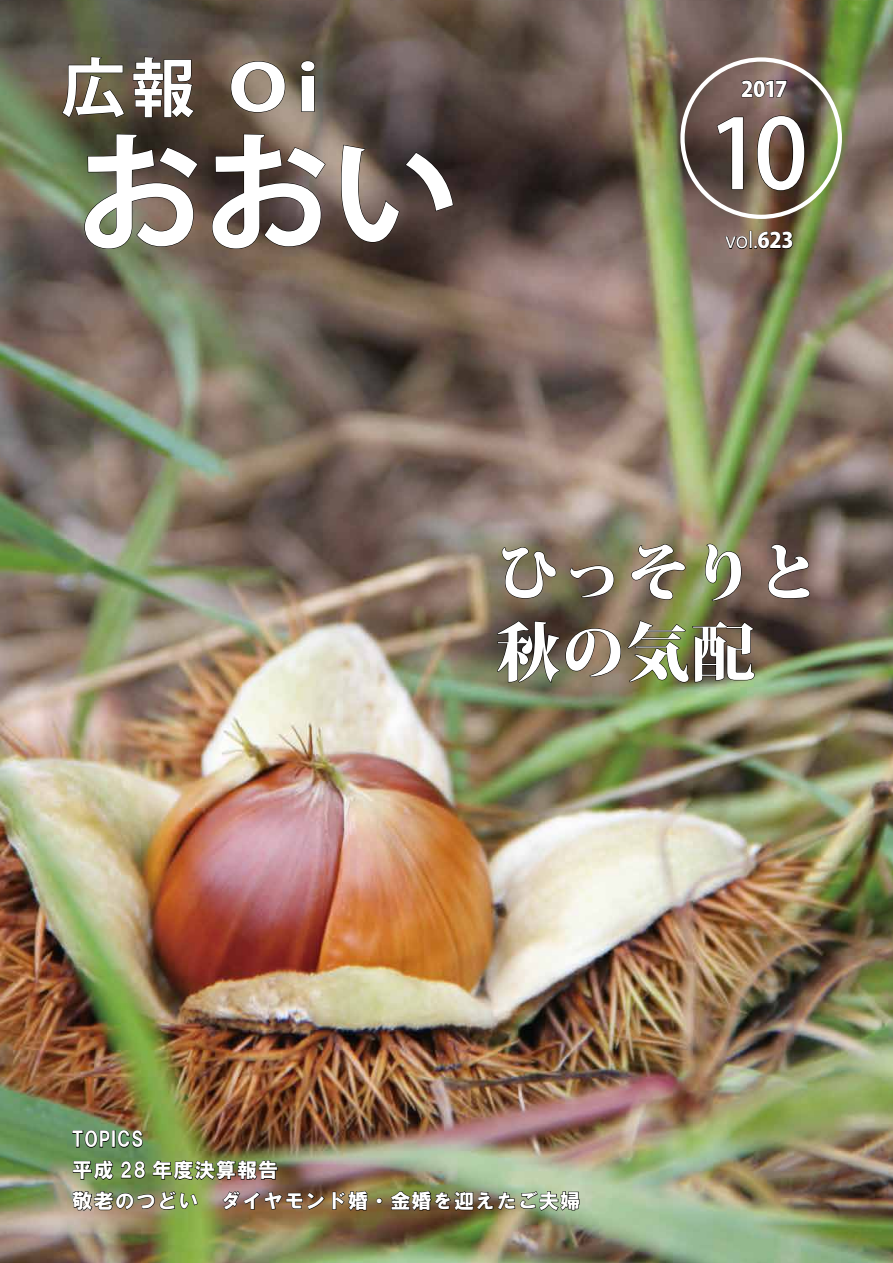
<style>
.page{position:relative;width:893px;height:1263px;background:#fff}
.page>*{position:absolute;margin:0;border:0;box-sizing:border-box;transform-origin:0 0}
.t1{font:700 127.5px "Koz Go Pro";color:#fff}
.t2{font:500 95.7px "Koz Go Pro";color:#fff}
.t3{font:800 63.75px/79.7px "Koz Min Pro";letter-spacing:.02em;color:#fff}
.t4{font:700 63.75px "Koz Go Pro";color:#fff;scale:1.3 1}
.t5{font:700 63.75px "Koz Go Pro";color:#fff}
.t6{font:21.3px "Koz Go Pro";color:#fff}
.t7{font:800 21.3px "Koz Go Pro";color:#fff}
.t8{font:20.25px/30.9px "HGS Soei Kakugothic UB";letter-spacing:.05em;color:#fff}
.s1{font-weight:800}
</style>
<div class="page">
<img style="left:0;top:0;width:893px;height:1263px">
<svg style="left:631px;top:544px;width:55px;height:56px;background:#766a52"></svg>
<svg style="left:705px;top:543px;width:37px;height:59px;background:#70764e"></svg>
<svg style="left:768px;top:540px;width:42px;height:59px;background:#624d47"></svg>
<svg style="left:496px;top:547px;width:125px;height:137px;background:#675c4a"></svg>
<svg style="left:627px;top:620px;width:128px;height:63px;background:#5d5c3a"></svg>
<div style="left:680px;top:57px;width:162px;height:162px;border:4px solid #fff;border-radius:50%"></div>
<svg style="left:724px;top:236px;width:24px;height:17px"></svg>
<div style="left:749px;top:231px;width:3px;height:18px;border:1px solid #000"></div>
<svg style="left:754px;top:231px;width:39px;height:18px"></svg>
<svg style="left:716px;top:116px;width:28px;height:74px;background:#4c3d37"></svg>
<svg style="left:757px;top:115px;width:48px;height:76px;background:#554034"></svg>
<svg style="left:741px;top:80px;width:46px;height:18px"></svg>
<svg style="left:72px;top:1130px;width:38px;height:18px"></svg>
<div style="left:112px;top:1130px;width:3px;height:17px;border:1px solid #000"></div>
<svg style="left:117px;top:1130px;width:26px;height:18px"></svg>
<img style="left:72px;top:1159px;width:253px;height:79px">
<svg style="left:332px;top:1190px;width:37px;height:21px"></svg>
<svg style="left:376px;top:1197px;width:7px;height:7px"></svg>
<img style="left:390px;top:1155px;width:190px;height:101px">
<svg style="left:84px;top:133px;width:115px;height:116px;background:#5d5847"></svg>
<svg style="left:212px;top:133px;width:114px;height:116px;background:#56463f"></svg>
<svg style="left:341px;top:144px;width:113px;height:99px;background:#554741"></svg>
<svg style="left:61px;top:56px;width:64px;height:63px;background:#5b523d"></svg>
<svg style="left:132px;top:56px;width:63px;height:63px;background:#4c3e33"></svg>
<svg style="left:230px;top:61px;width:56px;height:52px;background:#817262"></svg>
<svg style="left:300px;top:60px;width:15px;height:52px"></svg>
<h3 class="t5" style="left:61px;top:47px;width:135px">広報</h3>
<h3 class="t4" style="left:228px;top:47px;width:72px">Oi</h3>
<h1 class="t1" style="left:76px;top:111px;width:384px">おおい</h1>
<p class="t7" style="left:741px;top:75px;width:48px">2017</p>
<h2 class="t2" style="left:708px;top:93px;width:101px">10</h2>
<p class="t6" style="left:725px;top:227px;width:70px">vol.<span class="s1">623</span></p>
<h3 class="t3" style="left:496px;top:530px;width:326px">ひっそりと秋の気配</h3>
<p class="t8" style="left:72px;top:1123px;width:509px">TOPICS<br>平成 28 年度決算報告<br>敬老のつどい　ダイヤモンド婚・金婚を迎えたご夫婦</p>
</div>
